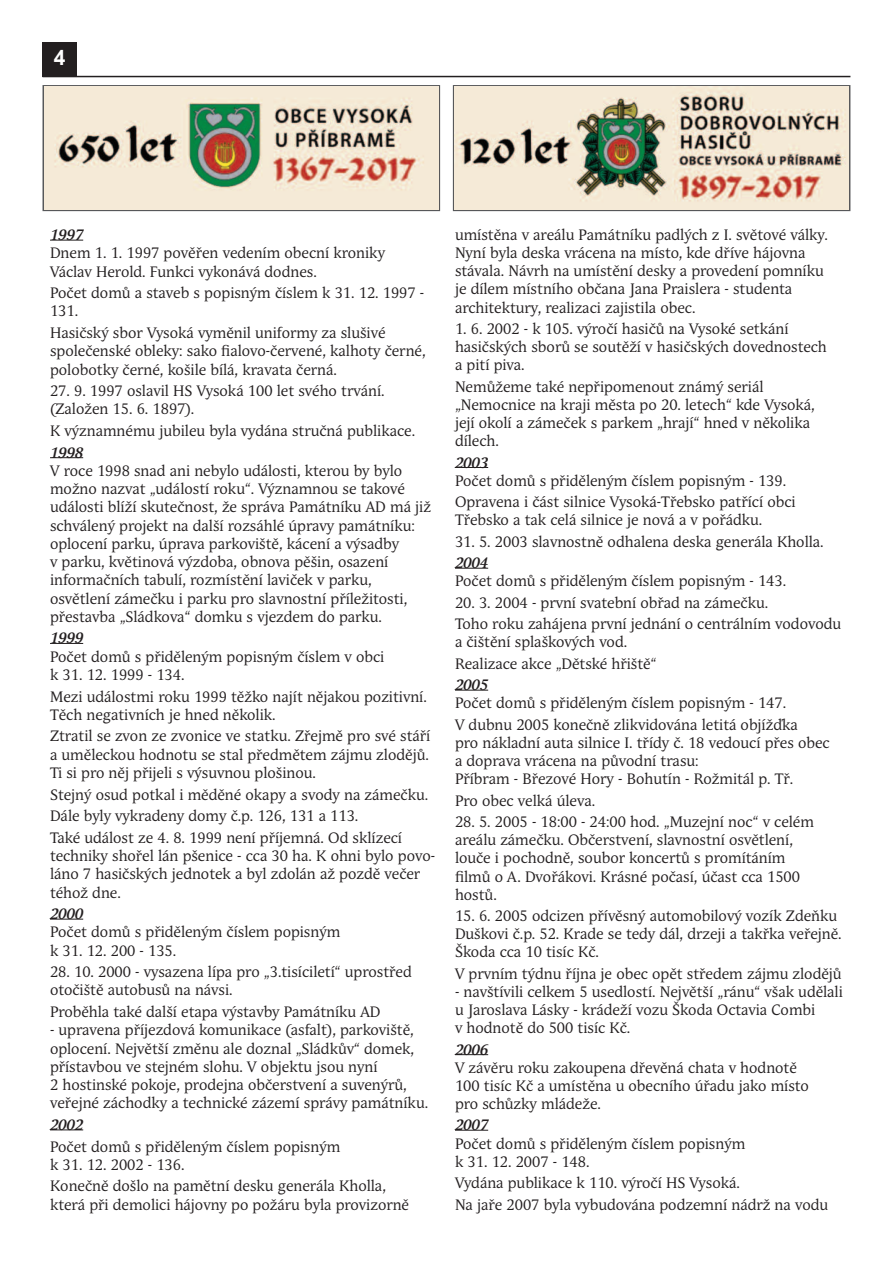
<style>
.page{position:relative;width:893px;height:1263px;background:#fff}
.page>*{position:absolute;margin:0;border:0;box-sizing:border-box;transform-origin:0 0}
.t1{font:700 21px "Arial";color:#fff}
.t2{font:15px/18.3px "Andulka Book Pro";color:#231f20}
.t3{font:italic 700 15px "Andulka Book Pro";color:#231f20}
</style>
<div class="page">
<div style="left:43px;top:43px;width:34px;height:34px;background:#231f20"></div>
<hr style="left:43px;top:76px;width:807px;height:1px;background:#231f20">
<div style="left:43px;top:85px;width:397px;height:126px;border:2px solid #57585a"></div>
<img style="left:44px;top:87px;width:395px;height:123px">
<div style="left:453px;top:85px;width:397px;height:126px;border:2px solid #57585a"></div>
<img style="left:454px;top:87px;width:395px;height:123px">
<hr style="left:50px;top:240px;width:33px;height:1px;background:#231f20">
<hr style="left:50px;top:457px;width:33px;height:1px;background:#231f20">
<hr style="left:50px;top:643px;width:33px;height:1px;background:#231f20">
<hr style="left:50px;top:919px;width:33px;height:1px;background:#231f20">
<hr style="left:50px;top:1130px;width:33px;height:1px;background:#231f20">
<hr style="left:455px;top:467px;width:33px;height:1px;background:#231f20">
<hr style="left:455px;top:568px;width:33px;height:1px;background:#231f20">
<hr style="left:455px;top:690px;width:33px;height:1px;background:#231f20">
<hr style="left:455px;top:1054px;width:33px;height:1px;background:#231f20">
<hr style="left:455px;top:1130px;width:33px;height:1px;background:#231f20">
<h1 class="t1" style="left:54px;top:45px;width:13px">4</h1>
<p class="t3" style="left:50px;top:230px;width:35px">1997</p>
<p class="t2" style="left:50px;top:246px;width:336px">Dnem 1. 1. 1997 pověřen vedením obecní kroniky<br>Václav Herold. Funkci vykonává dodnes.</p>
<p class="t2" style="left:50px;top:285px;width:376px">Počet domů a staveb s popisným číslem k 31. 12. 1997 -<br>131.</p>
<p class="t2" style="left:50px;top:325px;width:377px">Hasičský sbor Vysoká vyměnil uniformy za slušivé společenské obleky: sako fialovo-červené, kalhoty černé, polobotky černé, košile bílá, kravata černá.</p>
<p class="t2" style="left:50px;top:383px;width:336px">27. 9. 1997 oslavil HS Vysoká 100 let svého trvání. (Založen 15. 6. 1897).</p>
<p class="t2" style="left:50px;top:423px;width:367px">K významnému jubileu byla vydána stručná publikace.</p>
<p class="t3" style="left:50px;top:447px;width:35px">1998</p>
<p class="t2" style="left:50px;top:463px;width:383px">V roce 1998 snad ani nebylo události, kterou by bylo možno nazvat „událostí roku“. Významnou se takové události blíží skutečnost, že správa Památníku AD má již schválený projekt na další rozsáhlé úpravy památníku: oplocení parku, úprava parkoviště, kácení a výsadby<br>v parku, květinová výzdoba, obnova pěšin, osazení informačních tabulí, rozmístění laviček v parku, osvětlení zámečku i parku pro slavnostní příležitosti, přestavba „Sládkova“ domku s vjezdem do parku.</p>
<p class="t3" style="left:50px;top:633px;width:35px">1999</p>
<p class="t2" style="left:50px;top:649px;width:336px">Počet domů s přiděleným popisným číslem v obci k 31. 12. 1999 - 134.</p>
<p class="t2" style="left:50px;top:689px;width:378px">Mezi událostmi roku 1999 těžko najít nějakou pozitivní.<br>Těch negativních je hned několik.</p>
<p class="t2" style="left:50px;top:729px;width:382px;text-align:justify">Ztratil se zvon ze zvonice ve statku. Zřejmě pro své stáří a uměleckou hodnotu se stal předmětem zájmu zlodějů.<br>Ti si pro něj přijeli s výsuvnou plošinou.</p>
<p class="t2" style="left:50px;top:785px;width:380px;line-height:21.6px">Stejný osud potkal i měděné okapy a svody na zámečku.<br>Dále byly vykradeny domy č.p. 126, 131 a 113.<br>Také událost ze 4. 8. 1999 není příjemná. Od sklízecí</p>
<p class="t2" style="left:50px;top:848px;width:387px">techniky shořel lán pšenice - cca 30 ha. K ohni bylo povo&shy;láno 7 hasičských jednotek a byl zdolán až pozdě večer téhož dne.</p>
<p class="t3" style="left:50px;top:909px;width:35px">2000</p>
<p class="t2" style="left:50px;top:924px;width:292px">Počet domů s přiděleným číslem popisným k 31. 12. 200 - 135.</p>
<p class="t2" style="left:50px;top:964px;width:363px">28. 10. 2000 - vysazena lípa pro „3.tisíciletí“ uprostřed otočiště autobusů na návsi.</p>
<p class="t2" style="left:50px;top:1004px;width:332px">Proběhla také další etapa výstavby Památníku AD</p>
<p class="t2" style="left:50px;top:1022px;width:380px">- upravena příjezdová komunikace (asfalt), parkoviště, oplocení. Největší změnu ale doznal „Sládkův“ domek, přístavbou ve stejném slohu. V objektu jsou nyní<br>2 hostinské pokoje, prodejna občerstvení a suvenýrů, veřejné záchodky a technické zázemí správy památníku.</p>
<p class="t3" style="left:50px;top:1119px;width:35px">2002</p>
<p class="t2" style="left:50px;top:1139px;width:292px">Počet domů s přiděleným číslem popisným k 31. 12. 2002 - 136.</p>
<p class="t2" style="left:50px;top:1179px;width:361px">Konečně došlo na pamětní desku generála Kholla, která při demolici hájovny po požáru byla provizorně</p>
<p class="t2" style="left:455px;top:227px;width:374px">umístěna v areálu Památníku padlých z I. světové války.<br>Nyní byla deska vrácena na místo, kde dříve hájovna stávala. Návrh na umístění desky a provedení pomníku je dílem místního občana Jana Praislera - studenta architektury, realizaci zajistila obec.</p>
<p class="t2" style="left:455px;top:321px;width:373px">1. 6. 2002 - k 105. výročí hasičů na Vysoké setkání hasičských sborů se soutěží v hasičských dovednostech a pití piva.</p>
<p class="t2" style="left:455px;top:379px;width:361px">Nemůžeme také nepřipomenout známý seriál „Nemocnice na kraji města po 20. letech“ kde Vysoká, její okolí a zámeček s parkem „hrají“ hned v několika dílech.</p>
<p class="t3" style="left:455px;top:457px;width:35px">2003</p>
<p class="t2" style="left:455px;top:471px;width:342px;line-height:21.5px">Počet domů s přiděleným číslem popisným - 139.<br>Opravena i část silnice Vysoká-Třebsko patřící obci</p>
<p class="t2" style="left:455px;top:512px;width:309px">Třebsko a tak celá silnice je nová a v pořádku.</p>
<p class="t2" style="left:455px;top:534px;width:370px">31. 5. 2003 slavnostně odhalena deska generála Kholla.</p>
<p class="t3" style="left:455px;top:558px;width:35px">2004</p>
<p class="t2" style="left:455px;top:573px;width:333px">Počet domů s přiděleným číslem popisným - 143.</p>
<p class="t2" style="left:455px;top:593px;width:388px;line-height:21.5px">20. 3. 2004 - první svatební obřad na zámečku.<br>Toho roku zahájena první jednání o centrálním vodovodu</p>
<p class="t2" style="left:455px;top:633px;width:203px;line-height:21.5px">a čištění splaškových vod.<br>Realizace akce „Dětské hřiště“</p>
<p class="t3" style="left:455px;top:680px;width:35px">2005</p>
<p class="t2" style="left:455px;top:694px;width:344px;line-height:21.5px">Počet domů s přiděleným číslem popisným - 147.<br>V dubnu 2005 konečně zlikvidována letitá objížďka</p>
<p class="t2" style="left:455px;top:735px;width:376px">pro nákladní auta silnice I. třídy č. 18 vedoucí přes obec a doprava vrácena na původní trasu:<br>Příbram - Březové Hory - Bohutín - Rožmitál p. Tř.</p>
<p class="t2" style="left:455px;top:793px;width:142px">Pro obec velká úleva.</p>
<p class="t2" style="left:455px;top:815px;width:360px">28. 5. 2005 - 18:00 - 24:00 hod. „Muzejní noc“ v celém areálu zámečku. Občerstvení, slavnostní osvětlení, louče i pochodně, soubor koncertů s promítáním filmů o A. Dvořákovi. Krásné počasí, účast cca 1500 hostů.</p>
<p class="t2" style="left:455px;top:908px;width:388px">15. 6. 2005 odcizen přívěsný automobilový vozík Zdeňku<br>Duškovi č.p. 52. Krade se tedy dál, drzeji a takřka veřejně.<br>Škoda cca 10 tisíc Kč.</p>
<p class="t2" style="left:455px;top:966px;width:388px">V prvním týdnu října je obec opět středem zájmu zlodějů</p>
<p class="t2" style="left:455px;top:984px;width:389px">- navštívili celkem 5 usedlostí. Největší „ránu“ však udělali u Jaroslava Lásky - krádeží vozu Škoda Octavia Combi<br>v hodnotě do 500 tisíc Kč.</p>
<p class="t3" style="left:455px;top:1044px;width:35px">2006</p>
<p class="t2" style="left:455px;top:1060px;width:355px">V závěru roku zakoupena dřevěná chata v hodnotě<br>100 tisíc Kč a umístěna u obecního úřadu jako místo pro schůzky mládeže.</p>
<p class="t3" style="left:455px;top:1120px;width:35px">2007</p>
<p class="t2" style="left:455px;top:1136px;width:292px">Počet domů s přiděleným číslem popisným k 31. 12. 2007 - 148.</p>
<p class="t2" style="left:455px;top:1174px;width:375px;line-height:21.5px">Vydána publikace k 110. výročí HS Vysoká.<br>Na jaře 2007 byla vybudována podzemní nádrž na vodu</p>
</div>
